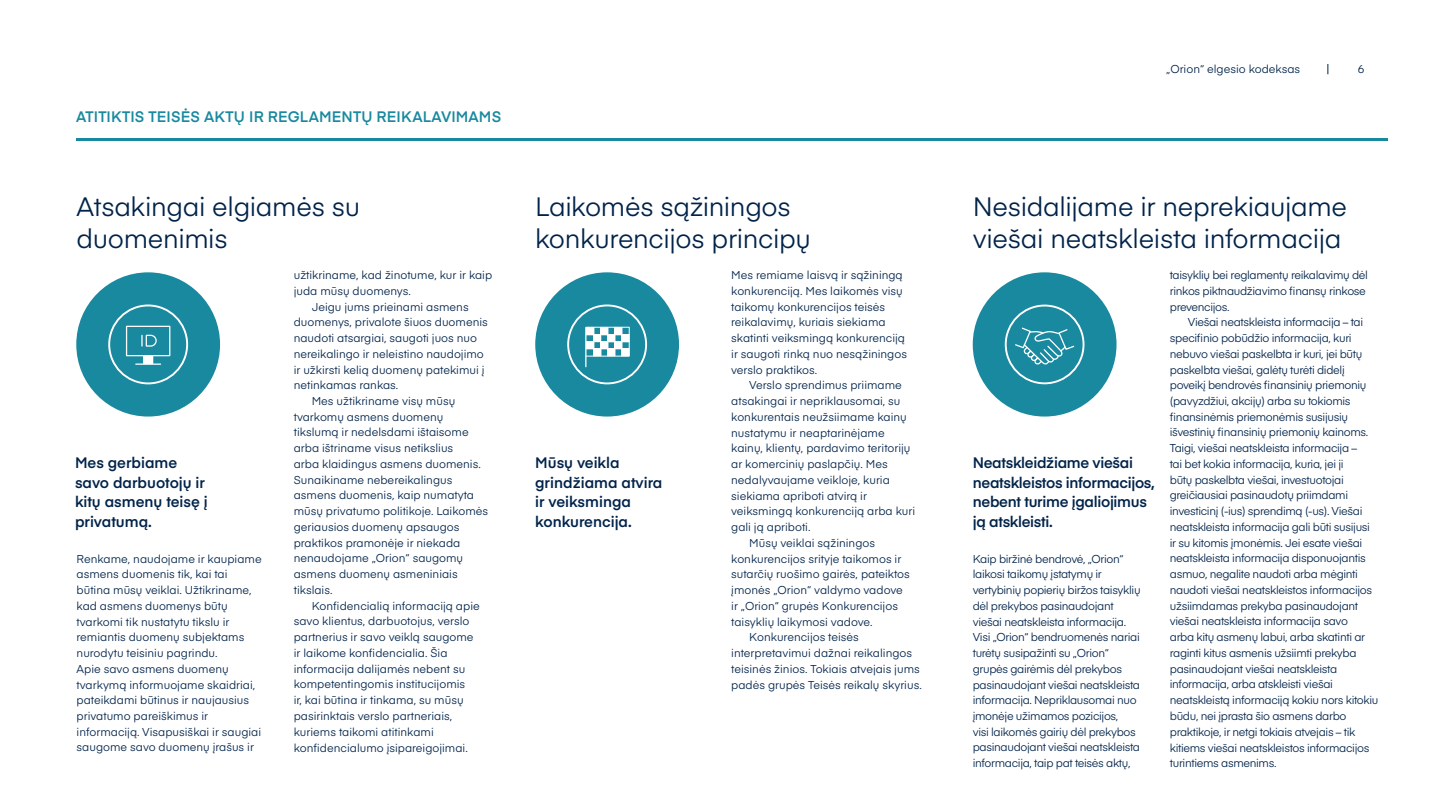
<style>
.page{position:relative;width:1440px;height:810px;background:#fff}
.page>*{position:absolute;margin:0;border:0;box-sizing:border-box;transform-origin:0 0}
.t1{font:26.25px/32.2px "Eina 03";letter-spacing:-.015em;color:#00234a}
.t2{font:600 15px/19.5px "Eina 03";letter-spacing:-.01em;color:#00234a}
.t3{font:600 15px "Eina 03";letter-spacing:.01em;color:#19899f}
.t4{font:11.25px/15.8px "Eina 03";color:#00234a}
.t5{font:11.25px/15.8px "Eina 03";letter-spacing:-.03em;color:#00234a}
</style>
<div class="page">
<div style="left:76px;top:272px;width:144px;height:145px;background:#19899f;border-radius:50%"></div>
<div style="left:108px;top:305px;width:80px;height:79px;border:2px solid #fff;border-radius:50%"></div>
<div style="left:126px;top:326px;width:44px;height:30px;border:1px solid #fff"></div>
<div style="left:144px;top:356px;width:9px;height:7px;background:#fff"></div>
<div style="left:143px;top:355px;width:10px;height:9px;border:1px solid #fff"></div>
<svg style="left:136px;top:364px;width:25px;height:1px"></svg>
<svg style="left:141px;top:334px;width:16px;height:13px"></svg>
<div style="left:535px;top:272px;width:144px;height:145px;background:#19899f;border-radius:50%"></div>
<div style="left:567px;top:305px;width:80px;height:79px;border:2px solid #fff;border-radius:50%"></div>
<div style="left:586px;top:327px;width:44px;height:29px;border:1px solid #fff"></div>
<div style="left:587px;top:342px;width:7px;height:7px;background:#fff"></div>
<div style="left:586px;top:341px;width:8px;height:8px;border:1px solid #fff"></div>
<div style="left:587px;top:328px;width:7px;height:7px;background:#fff"></div>
<div style="left:586px;top:327px;width:8px;height:8px;border:1px solid #fff"></div>
<div style="left:594px;top:349px;width:7px;height:7px;background:#fff"></div>
<div style="left:593px;top:348px;width:8px;height:8px;border:1px solid #fff"></div>
<div style="left:594px;top:335px;width:7px;height:7px;background:#fff"></div>
<div style="left:593px;top:334px;width:8px;height:8px;border:1px solid #fff"></div>
<div style="left:601px;top:342px;width:7px;height:7px;background:#fff"></div>
<div style="left:600px;top:341px;width:8px;height:8px;border:1px solid #fff"></div>
<div style="left:601px;top:328px;width:7px;height:7px;background:#fff"></div>
<div style="left:600px;top:327px;width:8px;height:8px;border:1px solid #fff"></div>
<div style="left:608px;top:349px;width:7px;height:7px;background:#fff"></div>
<div style="left:607px;top:348px;width:8px;height:8px;border:1px solid #fff"></div>
<div style="left:608px;top:335px;width:7px;height:7px;background:#fff"></div>
<div style="left:607px;top:334px;width:8px;height:8px;border:1px solid #fff"></div>
<div style="left:615px;top:342px;width:7px;height:7px;background:#fff"></div>
<div style="left:614px;top:341px;width:8px;height:8px;border:1px solid #fff"></div>
<div style="left:615px;top:328px;width:7px;height:7px;background:#fff"></div>
<div style="left:614px;top:327px;width:8px;height:8px;border:1px solid #fff"></div>
<div style="left:622px;top:349px;width:7px;height:7px;background:#fff"></div>
<div style="left:621px;top:348px;width:8px;height:8px;border:1px solid #fff"></div>
<div style="left:622px;top:335px;width:7px;height:7px;background:#fff"></div>
<div style="left:621px;top:334px;width:8px;height:8px;border:1px solid #fff"></div>
<hr style="left:585px;top:328px;width:2px;height:39px;background:#fff">
<div style="left:973px;top:272px;width:144px;height:145px;background:#19899f;border-radius:50%"></div>
<div style="left:1005px;top:305px;width:79px;height:79px;border:2px solid #fff;border-radius:50%"></div>
<svg style="left:1015px;top:327px;width:60px;height:38px"></svg>
<hr style="left:76px;top:138px;width:1312px;height:3px;background:#19899f">
<h2 class="t3" style="left:76px;top:105px;width:426px">ATITIKTIS TEISĖS AKTŲ IR REGLAMENTŲ REIKALAVIMAMS</h2>
<p class="t4" style="left:1166px;top:61px;width:136px">„Orion“ elgesio kodeksas</p>
<p class="t4" style="left:1358px;top:61px;width:8px">6</p>
<h1 class="t1" style="left:77px;top:189px;width:285px">Atsakingai elgiamės su duomenimis</h1>
<p class="t4" style="left:294px;top:266px;width:200px">užtikriname, kad žinotume, kur ir kaip</p>
<p class="t4" style="left:294px;top:282px;width:119px">juda mūsų duomenys.</p>
<p class="t4" style="left:312px;top:298px;width:158px">Jeigu jums prieinami asmens</p>
<p class="t4" style="left:294px;top:314px;width:196px">duomenys, privalote šiuos duomenis</p>
<p class="t4" style="left:294px;top:329px;width:185px">naudoti atsargiai, saugoti juos nuo</p>
<p class="t4" style="left:294px;top:345px;width:192px">nereikalingo ir neleistino naudojimo</p>
<p class="t4" style="left:294px;top:361px;width:192px">ir užkirsti kelią duomenų patekimui į</p>
<p class="t4" style="left:294px;top:377px;width:106px">netinkamas rankas.</p>
<p class="t4" style="left:312px;top:392px;width:145px">Mes užtikriname visų mūsų</p>
<p class="t4" style="left:294px;top:408px;width:151px">tvarkomų asmens duomenų</p>
<p class="t4" style="left:294px;top:424px;width:176px">tikslumą ir nedelsdami ištaisome</p>
<p class="t4" style="left:294px;top:440px;width:161px">arba ištriname visus netikslius</p>
<p class="t4" style="left:294px;top:455px;width:189px">arba klaidingus asmens duomenis.</p>
<p class="t4" style="left:294px;top:471px;width:160px">Sunaikiname nebereikalingus</p>
<p class="t4" style="left:294px;top:487px;width:182px">asmens duomenis, kaip numatyta</p>
<p class="t4" style="left:294px;top:503px;width:196px">mūsų privatumo politikoje. Laikomės</p>
<p class="t4" style="left:294px;top:518px;width:167px">geriausios duomenų apsaugos</p>
<p class="t4" style="left:294px;top:534px;width:168px">praktikos pramonėje ir niekada</p>
<p class="t4" style="left:294px;top:550px;width:171px">nenaudojame „Orion“ saugomų</p>
<p class="t4" style="left:294px;top:566px;width:165px">asmens duomenų asmeniniais</p>
<p class="t4" style="left:294px;top:581px;width:40px">tikslais.</p>
<p class="t4" style="left:312px;top:597px;width:170px">Konfidencialią informaciją apie</p>
<p class="t4" style="left:294px;top:613px;width:177px">savo klientus, darbuotojus, verslo</p>
<p class="t4" style="left:294px;top:629px;width:181px">partnerius ir savo veiklą saugome</p>
<p class="t4" style="left:294px;top:644px;width:155px">ir laikome konfidencialia. Šia</p>
<p class="t4" style="left:294px;top:660px;width:173px">informacija dalijamės nebent su</p>
<p class="t4" style="left:294px;top:676px;width:173px">kompetentingomis institucijomis</p>
<p class="t4" style="left:294px;top:692px;width:171px">ir, kai būtina ir tinkama, su mūsų</p>
<p class="t4" style="left:294px;top:707px;width:160px">pasirinktais verslo partneriais,</p>
<p class="t4" style="left:294px;top:723px;width:142px">kuriems taikomi atitinkami</p>
<p class="t4" style="left:294px;top:739px;width:176px">konfidencialumo įsipareigojimai.</p>
<h1 class="t1" style="left:535px;top:189px;width:277px">Laikomės sąžiningos konkurencijos principų</h1>
<h1 class="t1" style="left:973px;top:189px;width:376px">Nesidalijame ir neprekiaujame viešai neatskleista informacija</h1>
<p class="t5" style="left:1170px;top:266px;width:200px">taisyklių bei reglamentų reikalavimų dėl rinkos piktnaudžiavimo finansų rinkose prevencijos.</p>
<p class="t5" style="left:1170px;top:314px;width:210px;text-indent:18px">Viešai neatskleista informacija – tai specifinio pobūdžio informacija, kuri nebuvo viešai paskelbta ir kuri, jei būtų paskelbta viešai, galėtų turėti didelį poveikį bendrovės finansinių priemonių (pavyzdžiui, akcijų) arba su tokiomis finansinėmis priemonėmis susijusių išvestinių finansinių priemonių kainoms.<br>Taigi, viešai neatskleista informacija –<br>tai bet kokia informacija, kuria, jei ji<br>būtų paskelbta viešai, investuotojai greičiausiai pasinaudotų priimdami investicinį (-ius) sprendimą (-us). Viešai neatskleista informacija gali būti susijusi ir su kitomis įmonėmis. Jei esate viešai neatskleista informacija disponuojantis asmuo, negalite naudoti arba mėginti naudoti viešai neatskleistos informacijos užsiimdamas prekyba pasinaudojant viešai neatskleista informacija savo<br>arba kitų asmenų labui, arba skatinti ar raginti kitus asmenis užsiimti prekyba pasinaudojant viešai neatskleista informacija, arba atskleisti viešai neatskleistą informaciją kokiu nors kitokiu būdu, nei įprasta šio asmens darbo praktikoje, ir netgi tokiais atvejais – tik kitiems viešai neatskleistos informacijos turintiems asmenims.</p>
<p class="t4" style="left:731px;top:266px;width:177px">Mes remiame laisvą ir sąžiningą konkurenciją. Mes laikomės visų taikomų konkurencijos teisės reikalavimų, kuriais siekiama skatinti veiksmingą konkurenciją ir saugoti rinką nuo nesąžiningos verslo praktikos.</p>
<p class="t4" style="left:749px;top:377px;width:154px">Verslo sprendimus priimame</p>
<p class="t4" style="left:731px;top:392px;width:171px">atsakingai ir nepriklausomai, su</p>
<p class="t4" style="left:731px;top:408px;width:177px">konkurentais neužsiimame kainų</p>
<p class="t4" style="left:731px;top:424px;width:155px">nustatymu ir neaptarinėjame</p>
<p class="t4" style="left:731px;top:440px;width:181px">kainų, klientų, pardavimo teritorijų</p>
<p class="t4" style="left:731px;top:455px;width:158px">ar komercinių paslapčių. Mes</p>
<p class="t4" style="left:731px;top:471px;width:160px">nedalyvaujame veikloje, kuria</p>
<p class="t4" style="left:731px;top:487px;width:137px">siekiama apriboti atvirą ir</p>
<p class="t4" style="left:731px;top:503px;width:185px">veiksmingą konkurenciją arba kuri</p>
<p class="t4" style="left:731px;top:518px;width:81px">gali ją apriboti.</p>
<p class="t4" style="left:749px;top:534px;width:127px">Mūsų veiklai sąžiningos</p>
<p class="t4" style="left:731px;top:550px;width:172px">konkurencijos srityje taikomos ir</p>
<p class="t4" style="left:731px;top:566px;width:180px">sutarčių ruošimo gairės, pateiktos</p>
<p class="t4" style="left:731px;top:581px;width:173px">įmonės „Orion“ valdymo vadove</p>
<p class="t4" style="left:731px;top:597px;width:168px">ir „Orion“ grupės Konkurencijos</p>
<p class="t4" style="left:731px;top:613px;width:143px">taisyklių laikymosi vadove.</p>
<p class="t4" style="left:749px;top:629px;width:111px">Konkurencijos teisės</p>
<p class="t4" style="left:731px;top:644px;width:182px">interpretavimui dažnai reikalingos</p>
<p class="t4" style="left:731px;top:660px;width:190px">teisinės žinios. Tokiais atvejais jums</p>
<p class="t4" style="left:731px;top:676px;width:192px">padės grupės Teisės reikalų skyrius.</p>
<h2 class="t2" style="left:75px;top:452px;width:134px">Mes gerbiame savo darbuotojų ir kitų asmenų teisę į privatumą.</h2>
<h2 class="t2" style="left:535px;top:452px;width:129px">Mūsų veikla grindžiama atvira ir veiksminga konkurencija.</h2>
<h2 class="t2" style="left:973px;top:452px;width:184px">Neatskleidžiame viešai neatskleistos informacijos, nebent turime įgaliojimus ją atskleisti.</h2>
<p class="t4" style="left:77px;top:550px;width:187px">Renkame, naudojame ir kaupiame asmens duomenis tik, kai tai būtina mūsų veiklai. Užtikriname, kad asmens duomenys būtų tvarkomi tik nustatytu tikslu ir remiantis duomenų subjektams nurodytu teisiniu pagrindu.<br>Apie savo asmens duomenų tvarkymą informuojame skaidriai, pateikdami būtinus ir naujausius privatumo pareiškimus ir informaciją. Visapusiškai ir saugiai saugome savo duomenų įrašus ir</p>
<p class="t5" style="left:973px;top:550px;width:169px">Kaip biržinė bendrovė, „Orion“ laikosi taikomų įstatymų ir vertybinių popierių biržos taisyklių dėl prekybos pasinaudojant viešai neatskleista informacija.<br>Visi „Orion“ bendruomenės nariai turėtų susipažinti su „Orion“ grupės gairėmis dėl prekybos pasinaudojant viešai neatskleista informacija. Nepriklausomai nuo įmonėje užimamos pozicijos,<br>visi laikomės gairių dėl prekybos pasinaudojant viešai neatskleista informacija, taip pat teisės aktų,</p>
</div>
